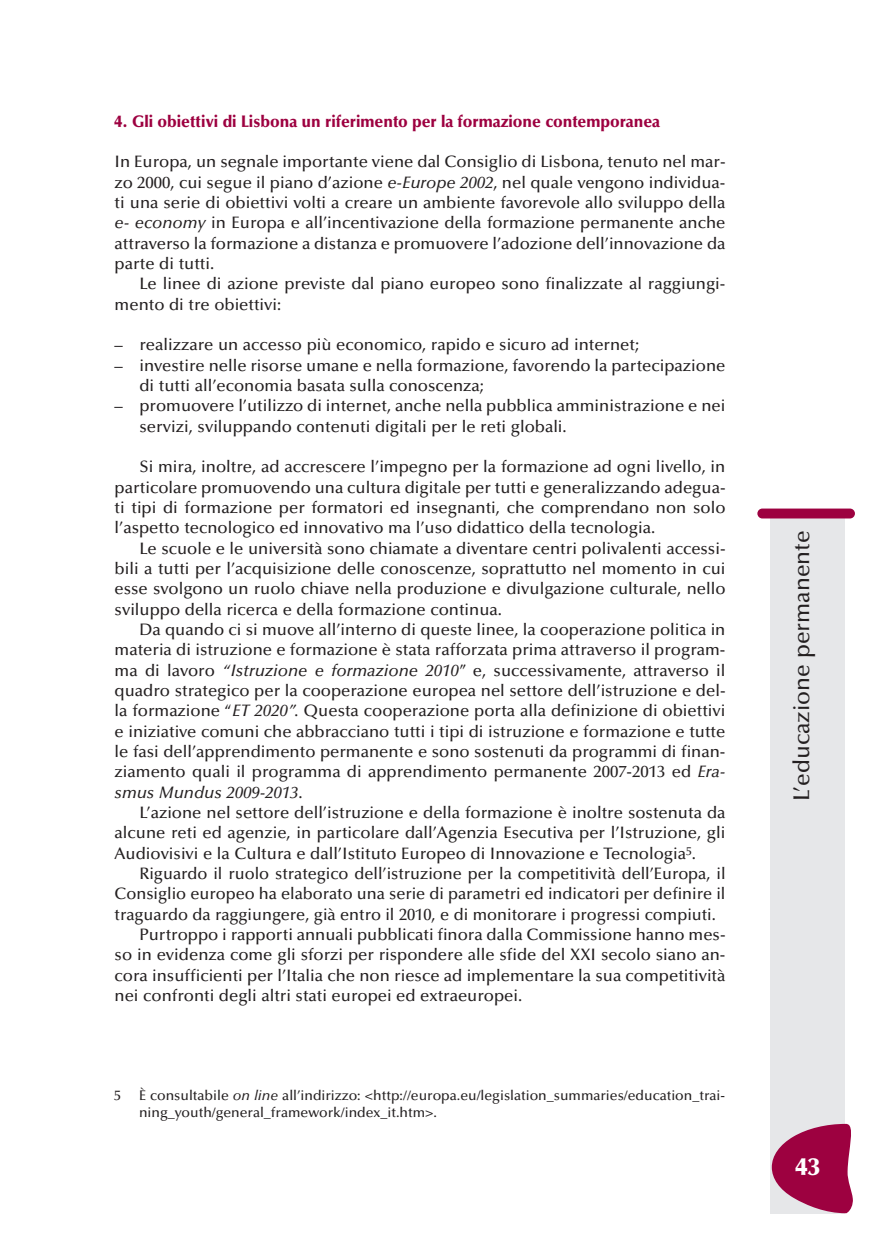
<style>
.page{position:relative;width:869px;height:1241px;background:#fff}
.page>*{position:absolute;margin:0;border:0;box-sizing:border-box;transform-origin:0 0}
.t1{font:900 24.5px "Optima";color:#fff}
.t2{font:500 22.75px "Optima";color:#231f20}
.t3{font:500 16.62px/20.3px "Optima";color:#231f20;text-align:justify}
.t4{font:900 16.62px "Optima";color:#9d0140;scale:.95 1}
.t5{font:500 14px/17.7px "Optima";color:#231f20}
.s1{font-style:italic}
</style>
<div class="page">
<div style="left:770px;top:516px;width:74px;height:697px;background:#e6e7e9"></div>
<div style="left:757px;top:508px;width:97px;height:10px;background:#9d0140;border-radius:5px"></div>
<svg style="left:771px;top:1123px;width:82px;height:89px"></svg>
<p class="t4" style="left:115px;top:114px;width:575px">4. Gli obiettivi di Lisbona un riferimento per la formazione contemporanea</p>
<p class="t3" style="left:115px;top:153px;width:612px">In Europa, un segnale importante viene dal Consiglio di Lisbona, tenuto nel mar&shy;zo 2000, cui segue il piano d’azione <span class="s1">e-Europe 2002</span>, nel quale vengono individua&shy;ti una serie di obiettivi volti a creare un ambiente favorevole allo sviluppo della <span class="s1">e- economy</span> in Europa e all’incentivazione della formazione permanente anche attraverso la formazione a distanza e promuovere l’adozione dell’innovazione da parte di tutti.</p>
<p class="t3" style="left:115px;top:275px;width:612px;text-indent:25px">Le linee di azione previste dal piano europeo sono finalizzate al raggiungi&shy;mento di tre obiettivi:</p>
<p class="t3" style="left:115px;top:336px;width:526px">– realizzare un accesso più economico, rapido e sicuro ad internet;</p>
<p class="t3" style="left:139px;top:356px;width:587px;text-indent:-25px">– investire nelle risorse umane e nella formazione, favorendo la partecipazione di tutti all’economia basata sulla conoscenza;</p>
<p class="t3" style="left:139px;top:397px;width:587px;text-indent:-25px">– promuovere l’utilizzo di internet, anche nella pubblica amministrazione e nei servizi, sviluppando contenuti digitali per le reti globali.</p>
<p class="t3" style="left:115px;top:458px;width:612px;text-indent:25px">Si mira, inoltre, ad accrescere l’impegno per la formazione ad ogni livello, in particolare promuovendo una cultura digitale per tutti e generalizzando adegua&shy;ti tipi di formazione per formatori ed insegnanti, che comprendano non solo l’aspetto tecnologico ed innovativo ma l’uso didattico della tecnologia.</p>
<p class="t3" style="left:115px;top:539px;width:612px;text-indent:25px">Le scuole e le università sono chiamate a diventare centri polivalenti accessi&shy;bili a tutti per l’acquisizione delle conoscenze, soprattutto nel momento in cui esse svolgono un ruolo chiave nella produzione e divulgazione culturale, nello sviluppo della ricerca e della formazione continua.</p>
<p class="t3" style="left:115px;top:620px;width:612px;text-indent:25px">Da quando ci si muove all’interno di queste linee, la cooperazione politica in materia di istruzione e formazione è stata rafforzata prima attraverso il program&shy;ma di lavoro <span class="s1">“Istruzione e formazione 2010</span>” e, successivamente, attraverso il quadro strategico per la cooperazione europea nel settore dell’istruzione e del&shy;la formazione “<span class="s1">ET 2020”.</span> Questa cooperazione porta alla definizione di obiettivi e iniziative comuni che abbracciano tutti i tipi di istruzione e formazione e tutte le fasi dell’apprendimento permanente e sono sostenuti da programmi di finan&shy;ziamento quali il programma di apprendimento permanente 2007-2013 ed <span class="s1">Era&shy;smus Mundus 2009-2013</span>.</p>
<p class="t3" style="left:114px;top:803px;width:612px;text-indent:25px">L’azione nel settore dell’istruzione e della formazione è inoltre sostenuta da alcune reti ed agenzie, in particolare dall’Agenzia Esecutiva per l’Istruzione, gli Audiovisivi e la Cultura e dall’Istituto Europeo di Innovazione e Tecnologia<sup>5</sup>.</p>
<p class="t3" style="left:139px;top:864px;width:587px">Riguardo il ruolo strategico dell’istruzione per la competitività dell’Europa, il</p>
<p class="t3" style="left:115px;top:885px;width:612px">Consiglio europeo ha elaborato una serie di parametri ed indicatori per definire il</p>
<p class="t3" style="left:114px;top:905px;width:602px">traguardo da raggiungere, già entro il 2010, e di monitorare i progressi compiuti.</p>
<p class="t3" style="left:139px;top:925px;width:587px">Purtroppo i rapporti annuali pubblicati finora dalla Commissione hanno mes-</p>
<p class="t3" style="left:114px;top:946px;width:612px">so in evidenza come gli sforzi per rispondere alle sfide del XXI secolo siano an-</p>
<p class="t3" style="left:114px;top:966px;width:612px">cora insufficienti per l’Italia che non riesce ad implementare la sua competitività</p>
<p class="t3" style="left:114px;top:986px;width:409px">nei confronti degli altri stati europei ed extraeuropei.</p>
<p class="t5" style="left:114px;top:1087px;width:8px">5</p>
<p class="t5" style="left:139px;top:1087px;width:587px">È consultabile <span class="s1">on line</span> all’indirizzo: &lt;http://europa.eu/legislation_summaries/education_trai&shy;ning_youth/general_framework/index_it.htm&gt;.</p>
<h2 class="t2" style="left:792px;top:801px;width:272px;rotate:-90deg">L’educazione permanente</h2>
<h1 class="t1" style="left:795px;top:1156px;width:26px">43</h1>
</div>
